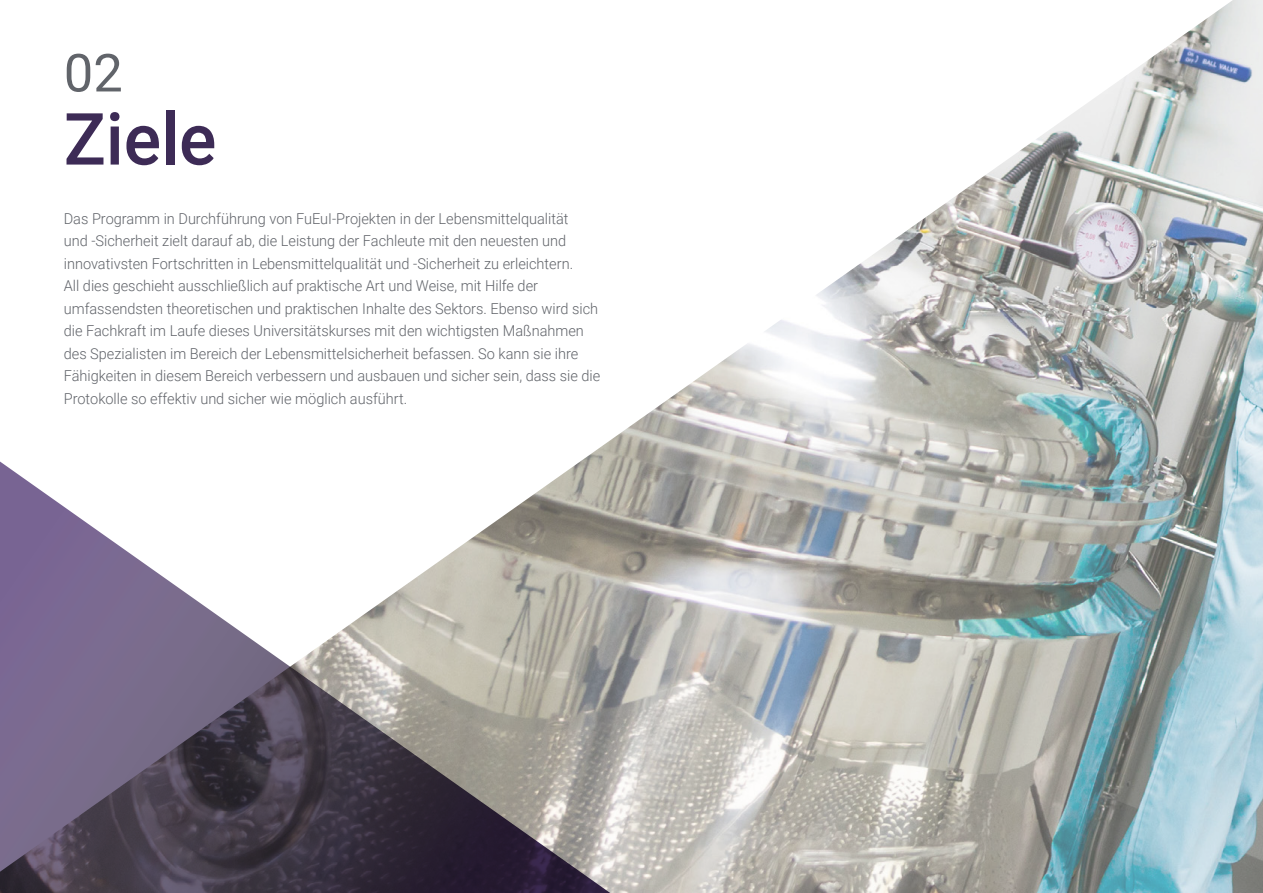
<style>
.page{position:relative;width:1263px;height:893px;background:#fff}
.page>*{position:absolute;margin:0;border:0;box-sizing:border-box;transform-origin:0 0}
.t1{font:500 72px "Roboto";color:#3d2b56}
.t2{font:52.5px "Roboto";color:#61646a}
.t3{font:300 15px/22.5px "Roboto";color:#61646a}
</style>
<div class="page">
<img style="left:602px;top:0;width:661px;height:893px">
<svg style="left:0;top:446px;width:640px;height:447px"></svg>
<h2 class="t2" style="left:64px;top:36px;width:61px">02</h2>
<h1 class="t1" style="left:64px;top:89px;width:154px">Ziele</h1>
<p class="t3" style="left:64px;top:207px;width:538px">Das Programm in Durchführung von FuEuI-Projekten in der Lebensmittelqualität<br>und -Sicherheit zielt darauf ab, die Leistung der Fachleute mit den neuesten und innovativsten Fortschritten in Lebensmittelqualität und -Sicherheit zu erleichtern.<br>All dies geschieht ausschließlich auf praktische Art und Weise, mit Hilfe der umfassendsten theoretischen und praktischen Inhalte des Sektors. Ebenso wird sich die Fachkraft im Laufe dieses Universitätskurses mit den wichtigsten Maßnahmen des Spezialisten im Bereich der Lebensmittelsicherheit befassen. So kann sie ihre Fähigkeiten in diesem Bereich verbessern und ausbauen und sicher sein, dass sie die Protokolle so effektiv und sicher wie möglich ausführt.</p>
</div>
